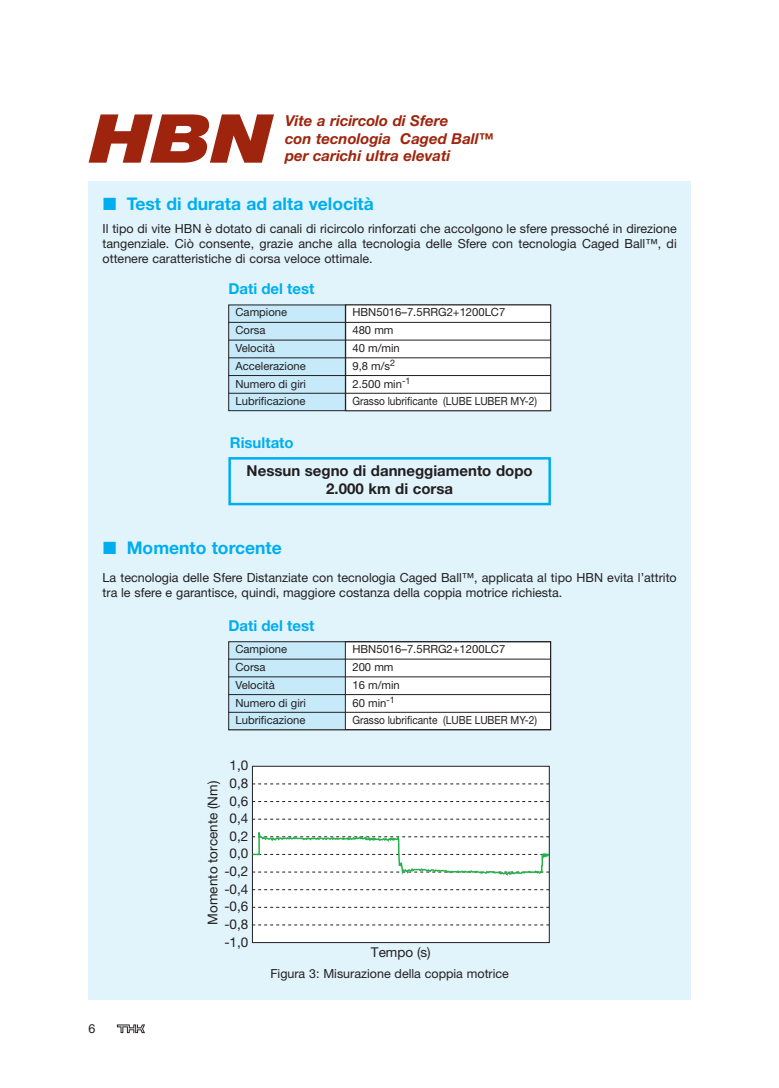
<style>
.page{position:relative;width:779px;height:1088px;background:#fff}
.page>*{position:absolute;margin:0;border:0;box-sizing:border-box;transform-origin:0 0}
.t1{font:italic 900 67.5px "Helvetica Neue";color:#9e240d;scale:1.2 1}
.t2{font:700 17.5px "Helvetica Neue";color:#00aeef}
.t3{font:italic 700 15px/17.5px "Helvetica Neue";color:#9e240d}
.t4{font:700 15px/17.5px "Helvetica Neue";color:#231f20;text-align:center}
.t5{font:700 15px "Helvetica Neue";color:#00aeef}
.t6{font:13.5px/17.6px "Helvetica Neue";color:#231f20;text-align:justify}
.t7{font:12.5px/15px "Helvetica Neue";color:#231f20;text-align:justify}
.t8{font:11.25px "Helvetica Neue";color:#231f20}
.t9{font:11.25px "Helvetica Neue";color:#231f20;scale:.9 1}
</style>
<div class="page">
<div style="left:88px;top:180px;width:603px;height:819px;background:#e1f4fc"></div>
<div style="left:229px;top:641px;width:321px;height:88px;background:#fff"></div>
<svg style="left:117px;top:1024px;width:28px;height:9px"></svg>
<div style="left:228px;top:457px;width:323px;height:48px;border:2px solid #00aeef"></div>
<div style="left:252px;top:766px;width:297px;height:176px;background:#fff"></div>
<div style="left:252px;top:766px;width:297px;height:176px;border:1px solid #231f20"></div>
<svg style="left:252px;top:783px;width:297px;height:1px"></svg>
<svg style="left:252px;top:801px;width:297px;height:1px"></svg>
<svg style="left:252px;top:889px;width:297px;height:1px"></svg>
<svg style="left:252px;top:907px;width:297px;height:1px"></svg>
<svg style="left:252px;top:924px;width:297px;height:1px"></svg>
<svg style="left:251px;top:819px;width:298px;height:60px"></svg>
<div style="left:228px;top:305px;width:117px;height:106px;background:#c6eafa"></div>
<div style="left:346px;top:305px;width:204px;height:105px;background:#fff"></div>
<div style="left:345px;top:305px;width:206px;height:106px;border:1px solid #231f20"></div>
<hr style="left:228px;top:322px;width:323px;height:1px;background:#231f20">
<hr style="left:228px;top:340px;width:323px;height:1px;background:#231f20">
<hr style="left:228px;top:357px;width:323px;height:1px;background:#231f20">
<hr style="left:228px;top:375px;width:323px;height:1px;background:#231f20">
<hr style="left:228px;top:393px;width:323px;height:1px;background:#231f20">
<hr style="left:345px;top:305px;width:1px;height:106px;background:#231f20">
<div style="left:228px;top:641px;width:117px;height:89px;background:#c6eafa"></div>
<hr style="left:228px;top:659px;width:323px;height:1px;background:#231f20">
<hr style="left:228px;top:676px;width:323px;height:1px;background:#231f20">
<hr style="left:228px;top:694px;width:323px;height:1px;background:#231f20">
<hr style="left:228px;top:712px;width:323px;height:1px;background:#231f20">
<hr style="left:345px;top:641px;width:1px;height:89px;background:#231f20">
<div style="left:228px;top:641px;width:323px;height:89px;border:1px solid #231f20"></div>
<h1 class="t1" style="left:90px;top:114px;width:154px">HBN</h1>
<p class="t3" style="left:285px;top:113px;width:210px">Vite a ricircolo di Sfere<br>con tecnologia Caged Ball™ per carichi ultra elevati</p>
<h2 class="t2" style="left:127px;top:197px;width:248px">Test di durata ad alta velocità</h2>
<p class="t7" style="left:103px;top:222px;width:576px">Il tipo di vite HBN è dotato di canali di ricircolo rinforzati che accolgono le sfere pressoché in direzione tangenziale. Ciò consente, grazie anche alla tecnologia delle Sfere con tecnologia Caged Ball™, di ottenere caratteristiche di corsa veloce ottimale.</p>
<p class="t5" style="left:228px;top:283px;width:88px">Dati del test</p>
<p class="t8" style="left:235px;top:308px;width:53px">Campione</p>
<p class="t8" style="left:352px;top:308px;width:154px">HBN5016–7.5RRG2+1200LC7</p>
<p class="t8" style="left:235px;top:326px;width:31px">Corsa</p>
<p class="t8" style="left:352px;top:326px;width:43px">480 mm</p>
<p class="t8" style="left:235px;top:344px;width:41px">Velocità</p>
<p class="t8" style="left:352px;top:344px;width:49px">40 m/min</p>
<p class="t8" style="left:235px;top:361px;width:72px">Accelerazione</p>
<p class="t8" style="left:352px;top:361px;width:44px">9,8 m/s<sup>2</sup></p>
<p class="t8" style="left:235px;top:379px;width:72px">Numero di giri</p>
<p class="t8" style="left:352px;top:379px;width:60px">2.500 min<sup>-1</sup></p>
<p class="t8" style="left:235px;top:397px;width:71px">Lubrificazione</p>
<p class="t9" style="left:352px;top:397px;width:206px">Grasso lubrificante (LUBE LUBER MY-2)</p>
<p class="t5" style="left:230px;top:437px;width:65px">Risultato</p>
<p class="t4" style="left:247px;top:463px;width:287px">Nessun segno di danneggiamento dopo<br>2.000 km di corsa</p>
<h2 class="t2" style="left:127px;top:542px;width:157px">Momento torcente</h2>
<p class="t7" style="left:103px;top:571px;width:576px">La tecnologia delle Sfere Distanziate con tecnologia Caged Ball™‚ applicata al tipo HBN evita l’attrito tra le sfere e garantisce, quindi, maggiore costanza della coppia motrice richiesta.</p>
<p class="t5" style="left:228px;top:620px;width:88px">Dati del test</p>
<p class="t8" style="left:235px;top:645px;width:53px">Campione</p>
<p class="t8" style="left:352px;top:645px;width:154px">HBN5016–7.5RRG2+1200LC7</p>
<p class="t8" style="left:235px;top:662px;width:31px">Corsa</p>
<p class="t8" style="left:352px;top:662px;width:43px">200 mm</p>
<p class="t8" style="left:235px;top:680px;width:41px">Velocità</p>
<p class="t8" style="left:352px;top:680px;width:49px">16 m/min</p>
<p class="t8" style="left:235px;top:698px;width:72px">Numero di giri</p>
<p class="t8" style="left:352px;top:698px;width:44px">60 min<sup>-1</sup></p>
<p class="t8" style="left:235px;top:716px;width:71px">Lubrificazione</p>
<p class="t9" style="left:352px;top:716px;width:206px">Grasso lubrificante (LUBE LUBER MY-2)</p>
<p class="t7" style="left:88px;top:1022px;width:8px">6</p>
<p class="t6" style="left:230px;top:758px;width:20px">1,0<br>0,8<br>0,6<br>0,4<br>0,2<br>0,0</p>
<p class="t6" style="left:205px;top:924px;width:145px;rotate:-90deg">Momento torcente (Nm)</p>
<p class="t6" style="left:224px;top:863px;width:26px">-0,2 -0,4 -0,6 -0,8 -1,0</p>
<p class="t6" style="left:371px;top:944px;width:61px">Tempo (s)</p>
<p class="t7" style="left:270px;top:967px;width:240px">Figura 3: Misurazione della coppia motrice</p>
</div>
